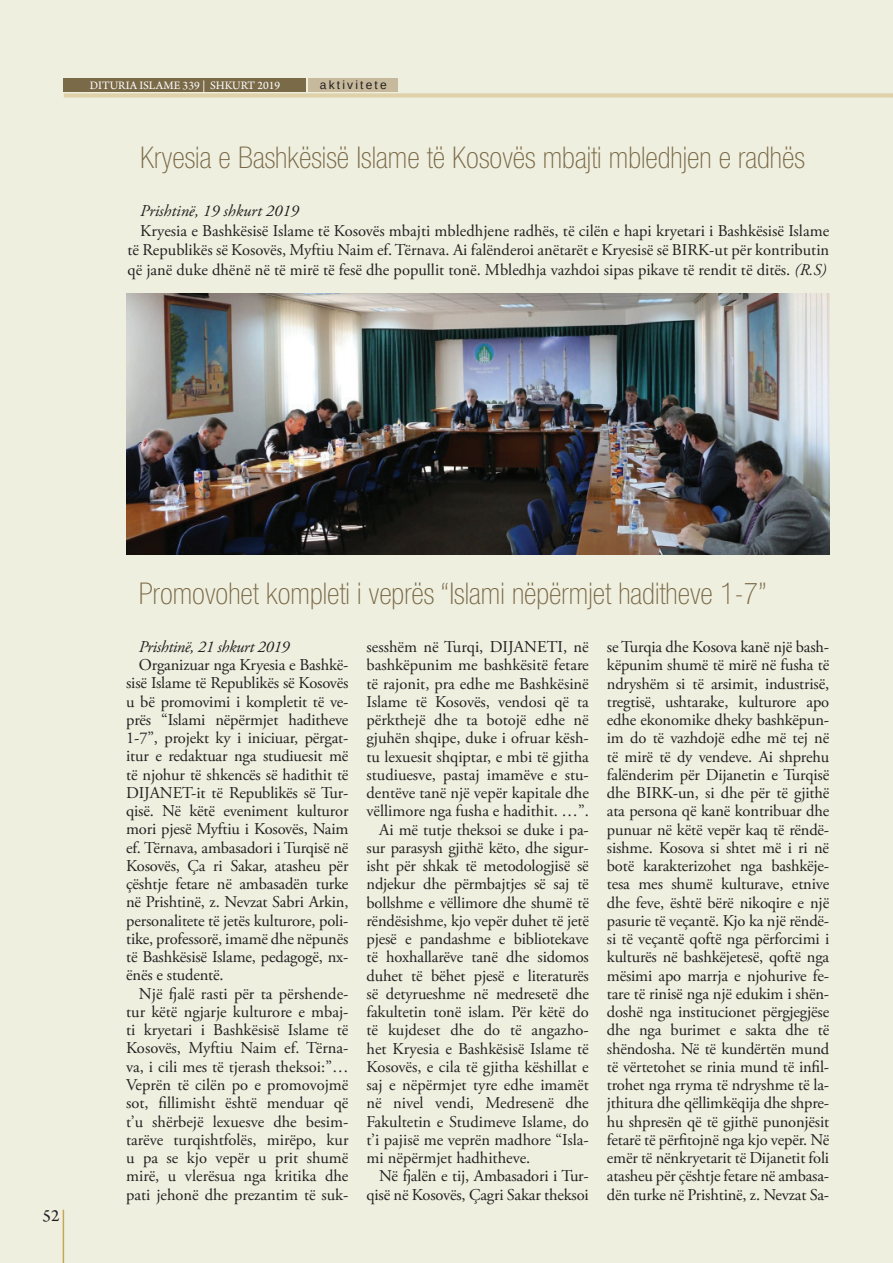
<style>
.page{position:relative;width:893px;height:1263px;background:#efefe0}
.page>*{position:absolute;margin:0;border:0;box-sizing:border-box;transform-origin:0 0}
.t1{font:100 condensed 30px "Helvetica Neue LT Pro";color:#7a6a47}
.t2{font:18px "Arno Pro";color:#231f20}
.t3{font:16.5px/18.3px "Adobe Garamond Pro";color:#231f20;text-align:justify}
.t4{font:italic 16.5px "Adobe Garamond Pro";letter-spacing:-.015em;color:#231f20}
.t5{font:12px "Arno Pro";color:#fff}
.t6{font:12px "Arimo";letter-spacing:.18em;color:#231f20}
.s1{font-style:italic}
</style>
<div class="page">
<hr style="left:892px;top:0;width:1px;height:1263px;background:#ecebd9">
<div style="left:64px;top:93px;width:829px;height:5px;background:#dfd2ab"></div>
<hr style="left:63px;top:1210px;width:1px;height:53px;background:#c7a559">
<svg style="left:64px;top:78px;width:334px;height:14px;background:#8f805e"></svg>
<img style="left:126px;top:293px;width:703px;height:262px">
<p class="t5" style="left:90px;top:79px;width:192px">DITURIA ISLAME 339 | SHKURT 2019</p>
<p class="t6" style="left:320px;top:78px;width:68px">aktivitete</p>
<h1 class="t1" style="left:140px;top:141px;width:666px">Kryesia e Bashkësisë Islame të Kosovës mbajti mbledhjen e radhës</h1>
<p class="t4" style="left:140px;top:201px;width:160px">Prishtinë, 19 shkurt 2019</p>
<p class="t3" style="left:128px;top:221px;width:703px;line-height:19.5px;text-indent:13px">Kryesia e Bashkësisë Islame të Kosovës mbajti mbledhjene radhës, të cilën e hapi kryetari i Bashkësisë Islame të Republikës së Kosovës, Myftiu Naim ef. Tërnava. Ai falënderoi anëtarët e Kryesisë së BIRK-ut për kontributin që janë duke dhënë në të mirë të fesë dhe popullit tonë. Mbledhja vazhdoi sipas pikave të rendit të ditës. <span class="s1">(R.S)</span></p>
<p class="t2" style="left:43px;top:1205px;width:19px">52</p>
<h1 class="t1" style="left:139px;top:577px;width:630px">Promovohet kompleti i veprës “Islami nëpërmjet haditheve 1-7”</h1>
<p class="t4" style="left:139px;top:637px;width:152px">Prishtinë, 21 shkurt 2019</p>
<p class="t3" style="left:126px;top:656px;width:224px;text-indent:13px">Organizuar nga Kryesia e Bashkë&shy;sisë Islame të Republikës së Kosovës u bë promovimi i kompletit të ve&shy;prës “Islami nëpërmjet haditheve 1-7”, projekt ky i iniciuar, përgat&shy;itur e redaktuar nga studiuesit më të njohur të shkencës së hadithit të DIJANET-it të Republikës së Tur&shy;qisë. Në këtë eveniment kulturor mori pjesë Myftiu i Kosovës, Naim ef. Tërnava, ambasadori i Turqisë në Kosovës, Çaĝri Sakar, atasheu për çështje fetare në ambasadën turke në Prishtinë, z. Nevzat Sabri Arkin, personalitete të jetës kulturore, poli&shy;tike, professorë, imamë dhe nëpunës të Bashkësisë Islame, pedagogë, nx&shy;ënës e studentë.</p>
<p class="t3" style="left:126px;top:985px;width:224px;text-indent:13px">Një fjalë rasti për ta përshende&shy;tur këtë ngjarje kulturore e mbaj&shy;ti kryetari i Bashkësisë Islame të Kosovës, Myftiu Naim ef. Tërna&shy;va, i cili mes të tjerash theksoi:”… Veprën të cilën po e promovojmë sot, fillimisht është menduar që t’u shërbejë lexuesve dhe besim&shy;tarëve turqishtfolës, mirëpo, kur u pa se kjo vepër u prit shumë mirë, u vlerësua nga kritika dhe pati jehonë dhe prezantim të suk-</p>
<p class="t3" style="left:366px;top:638px;width:224px">sesshëm në Turqi, DIJANETI, në</p>
<p class="t3" style="left:366px;top:656px;width:224px">bashkëpunim me bashkësitë fetare</p>
<p class="t3" style="left:366px;top:675px;width:224px">të rajonit, pra edhe me Bashkësinë</p>
<p class="t3" style="left:366px;top:693px;width:224px">Islame të Kosovës, vendosi që ta</p>
<p class="t3" style="left:366px;top:711px;width:224px">përkthejë dhe ta botojë edhe në</p>
<p class="t3" style="left:366px;top:729px;width:224px">gjuhën shqipe, duke i ofruar kësh-</p>
<p class="t3" style="left:366px;top:748px;width:224px">tu lexuesit shqiptar, e mbi të gjitha</p>
<p class="t3" style="left:366px;top:766px;width:224px">studiuesve, pastaj imamëve e stu-</p>
<p class="t3" style="left:366px;top:784px;width:224px">dentëve tanë një vepër kapitale dhe</p>
<p class="t3" style="left:366px;top:802px;width:224px">vëllimore nga fusha e hadithit. …”.</p>
<p class="t3" style="left:379px;top:821px;width:211px">Ai më tutje theksoi se duke i pa-</p>
<p class="t3" style="left:366px;top:839px;width:224px">sur parasysh gjithë këto, dhe sigur-</p>
<p class="t3" style="left:366px;top:857px;width:224px">isht për shkak të metodologjisë së</p>
<p class="t3" style="left:366px;top:875px;width:224px">ndjekur dhe përmbajtjes së saj të</p>
<p class="t3" style="left:366px;top:894px;width:224px">bollshme e vëllimore dhe shumë të</p>
<p class="t3" style="left:366px;top:912px;width:224px">rëndësishme, kjo vepër duhet të jetë</p>
<p class="t3" style="left:366px;top:930px;width:224px">pjesë e pandashme e bibliotekave</p>
<p class="t3" style="left:366px;top:948px;width:224px">të hoxhallarëve tanë dhe sidomos</p>
<p class="t3" style="left:366px;top:967px;width:224px">duhet të bëhet pjesë e literaturës</p>
<p class="t3" style="left:366px;top:985px;width:224px">së detyrueshme në medresetë dhe</p>
<p class="t3" style="left:366px;top:1003px;width:224px">fakultetin tonë islam. Për këtë do</p>
<p class="t3" style="left:366px;top:1021px;width:224px">të kujdeset dhe do të angazho-</p>
<p class="t3" style="left:366px;top:1040px;width:224px">het Kryesia e Bashkësisë Islame të</p>
<p class="t3" style="left:366px;top:1058px;width:224px">Kosovës, e cila të gjitha këshillat e</p>
<p class="t3" style="left:366px;top:1076px;width:224px">saj e nëpërmjet tyre edhe imamët</p>
<p class="t3" style="left:366px;top:1094px;width:224px">në nivel vendi, Medresenë dhe</p>
<p class="t3" style="left:366px;top:1113px;width:224px">Fakultetin e Studimeve Islame, do</p>
<p class="t3" style="left:366px;top:1131px;width:224px">t’i pajisë me veprën madhore “Isla-</p>
<p class="t3" style="left:366px;top:1149px;width:165px">mi nëpërmjet hadhitheve.</p>
<p class="t3" style="left:379px;top:1167px;width:211px">Në fjalën e tij, Ambasadori i Tur-</p>
<p class="t3" style="left:366px;top:1186px;width:224px">qisë në Kosovës, Çagri Sakar theksoi</p>
<p class="t3" style="left:607px;top:638px;width:224px">se Turqia dhe Kosova kanë një bash&shy;këpunim shumë të mirë në fusha të ndryshëm si të arsimit, industrisë, tregtisë, ushtarake, kulturore apo edhe ekonomike dheky bashkëpun&shy;im do të vazhdojë edhe më tej në të mirë të dy vendeve. Ai shprehu falënderim për Dijanetin e Turqisë dhe BIRK-un, si dhe për të gjithë ata persona që kanë kontribuar dhe punuar në këtë vepër kaq të rëndë&shy;sishme. Kosova si shtet më i ri në botë karakterizohet nga bashkëje&shy;tesa mes shumë kulturave, etnive dhe feve, është bërë nikoqire e një pasurie të veçantë. Kjo ka një rëndë&shy;si të veçantë qoftë nga përforcimi i kulturës në bashkëjetesë, qoftë nga mësimi apo marrja e njohurive fe&shy;tare të rinisë nga një edukim i shën&shy;doshë nga institucionet përgjegjëse dhe nga burimet e sakta dhe të shëndosha. Në të kundërtën mund të vërtetohet se rinia mund të infil&shy;trohet nga rryma të ndryshme të la&shy;jthitura dhe qëllimkëqija dhe shpre&shy;hu shpresën që të gjithë punonjësit fetarë të përfitojnë nga kjo vepër. Në emër të nënkryetarit të Dijanetit foli atasheu për çështje fetare në ambasa&shy;dën turke në Prishtinë, z. Nevzat Sa-</p>
</div>
